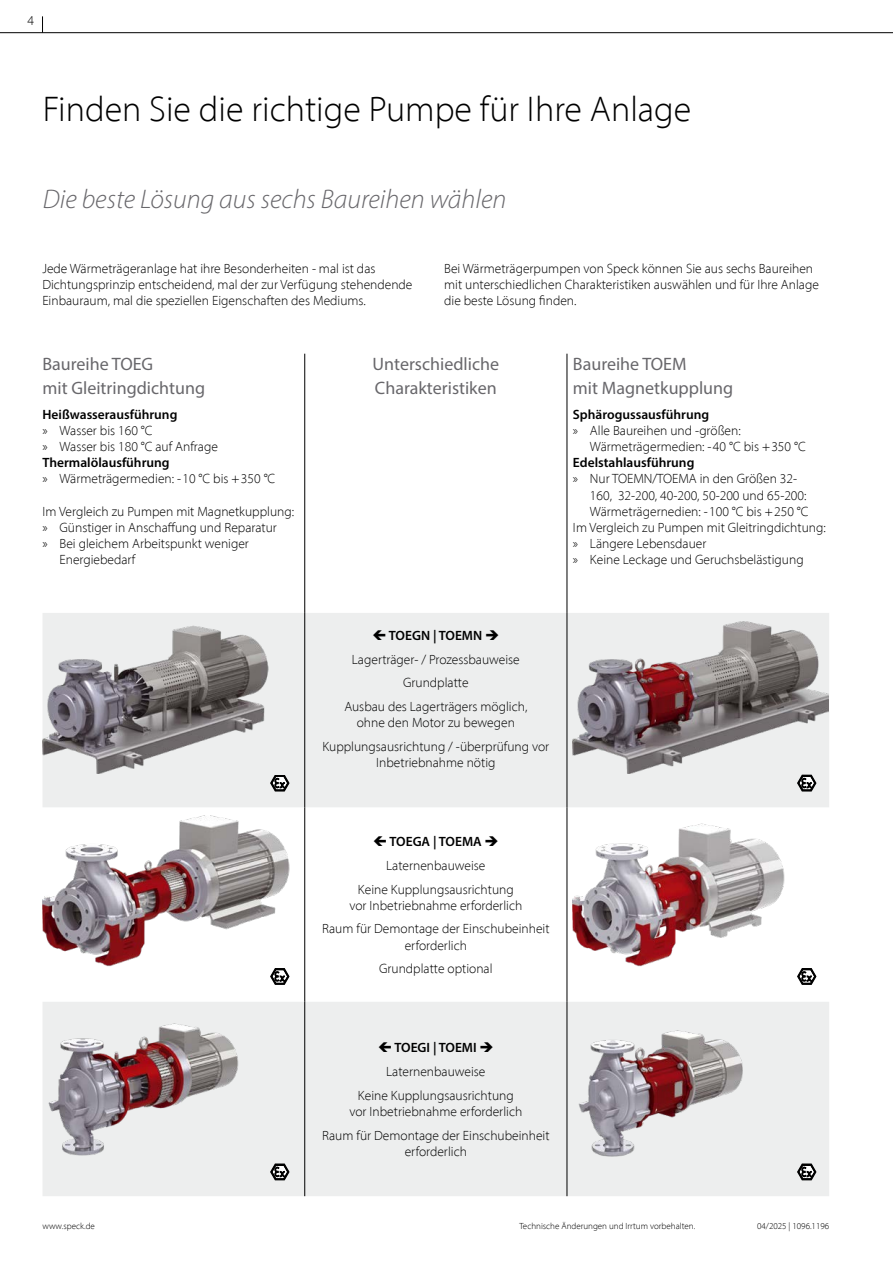
<style>
.page{position:relative;width:893px;height:1263px;background:#fff}
.page>*{position:absolute;margin:0;border:0;box-sizing:border-box;transform-origin:0 0}
.H_01_Überschrift{font:300 36px "Myriad Pro";color:#000}
.H_02_Überschrift{font:italic 300 27px "Myriad Pro";color:#68676b}
.H_03_Überschift{font:18px/24.3px "Myriad Pro";color:#68676b}
.S_02_Standard_10_8{font:300 13.5px/16.2px "Myriad Pro";color:#000}
.T_01_Tabelle_Standard_zentriert{font:300 13.5px/16.2px "Myriad Pro";color:#000;text-align:center}
.S_021_Standard_10_8_semibold{font:600 13.5px "Myriad Pro";color:#000}
.S_02_Standard_10_8-2{font:600 13.5px "Myriad Pro";color:#000}
.T_01_Tabelle_Standard{font:300 13.5px "Myriad Pro";color:#000}
.t1{font:300 9px "Myriad Pro";color:#000}
</style>
<div class="page">
<hr style="left:0;top:32px;width:893px;height:1px;background:#000">
<svg style="left:42px;top:16px;width:1px;height:17px"></svg>
<svg style="left:43px;top:613px;width:786px;height:583px;fill:#edeeee"></svg>
<hr style="left:304px;top:354px;width:1px;height:259px;background:#000">
<hr style="left:567px;top:354px;width:1px;height:259px;background:#000">
<hr style="left:304px;top:613px;width:1px;height:194px;background:#000">
<hr style="left:567px;top:613px;width:1px;height:194px;background:#000">
<hr style="left:304px;top:807px;width:1px;height:195px;background:#000">
<hr style="left:567px;top:807px;width:1px;height:195px;background:#000">
<hr style="left:304px;top:1002px;width:1px;height:194px;background:#000">
<hr style="left:567px;top:1002px;width:1px;height:194px;background:#000">
<img style="left:43px;top:621px;width:255px;height:153px">
<img style="left:573px;top:621px;width:255px;height:153px">
<img style="left:43px;top:815px;width:255px;height:153px">
<img style="left:573px;top:815px;width:255px;height:153px">
<img style="left:43px;top:1010px;width:255px;height:152px">
<img style="left:573px;top:1011px;width:255px;height:153px">
<svg style="left:797px;top:775px;width:19px;height:16px"></svg>
<svg style="left:270px;top:775px;width:19px;height:16px"></svg>
<svg style="left:797px;top:968px;width:19px;height:17px"></svg>
<svg style="left:270px;top:968px;width:19px;height:16px"></svg>
<svg style="left:797px;top:1164px;width:19px;height:16px"></svg>
<svg style="left:270px;top:1164px;width:19px;height:16px"></svg>
<svg style="left:373px;top:630px;width:12px;height:10px"></svg>
<svg style="left:374px;top:836px;width:12px;height:10px"></svg>
<svg style="left:379px;top:1042px;width:12px;height:10px"></svg>
<p class="S_02_Standard_10_8" style="left:27px;top:12px;width:8px">4</p>
<p class="H_01_Überschrift" style="left:43px;top:88px;width:650px">Finden Sie die richtige Pumpe für Ihre Anlage</p>
<p class="H_02_Überschrift" style="left:43px;top:183px;width:465px">Die beste Lösung aus sechs Baureihen wählen</p>
<p class="S_02_Standard_10_8" style="left:42px;top:260px;width:372px">Jede Wärmeträgeranlage hat ihre Besonderheiten - mal ist das<br>Dichtungsprinzip entscheidend, mal der zur Verfügung stehendende<br>Einbauraum, mal die speziellen Eigenschaften des Mediums.</p>
<p class="S_02_Standard_10_8" style="left:444px;top:260px;width:376px">Bei Wärmeträgerpumpen von Speck können Sie aus sechs Baureihen mit unterschiedlichen Charakteristiken auswählen und für Ihre Anlage die beste Lösung finden.</p>
<p class="H_03_Überschift" style="left:43px;top:351px;width:164px">Baureihe TOEG<br>mit Gleitringdichtung</p>
<p class="S_021_Standard_10_8_semibold" style="left:43px;top:405px;width:136px">Heißwasserausführung</p>
<p class="S_02_Standard_10_8" style="left:43px;top:422px;width:112px">» Wasser bis 160 °C</p>
<p class="S_02_Standard_10_8" style="left:43px;top:438px;width:177px">» Wasser bis 180 °C auf Anfrage</p>
<p class="S_021_Standard_10_8_semibold" style="left:43px;top:454px;width:129px">Thermalölausführung</p>
<p class="S_02_Standard_10_8" style="left:43px;top:471px;width:234px">» Wärmeträgermedien: -10 °C bis +350 °C</p>
<p class="S_02_Standard_10_8" style="left:43px;top:503px;width:253px">Im Vergleich zu Pumpen mit Magnetkupplung:</p>
<p class="S_02_Standard_10_8" style="left:43px;top:519px;width:236px">» Günstiger in Anschaffung und Reparatur</p>
<p class="S_02_Standard_10_8" style="left:60px;top:535px;width:191px;text-indent:-17px">» Bei gleichem Arbeitspunkt weniger<br>Energiebedarf</p>
<p class="H_03_Überschift" style="left:373px;top:351px;width:128px">Unterschiedliche<br>Charakteristiken</p>
<p class="H_03_Überschift" style="left:573px;top:351px;width:162px">Baureihe TOEM<br>mit Magnetkupplung</p>
<p class="S_021_Standard_10_8_semibold" style="left:573px;top:405px;width:138px">Sphärogussausführung</p>
<p class="S_02_Standard_10_8" style="left:590px;top:422px;width:217px;text-indent:-17px">» Alle Baureihen und -größen:<br>Wärmeträgermedien: -40 °C bis +350 °C</p>
<p class="S_021_Standard_10_8_semibold" style="left:573px;top:454px;width:123px">Edelstahlausführung</p>
<p class="S_02_Standard_10_8" style="left:590px;top:471px;width:220px;text-indent:-17px">» Nur TOEMN/TOEMA in den Größen 32-<br>160, 32-200, 40-200, 50-200 und 65-200:<br>Wärmeträgernedien: -100 °C bis +250 °C</p>
<p class="S_02_Standard_10_8" style="left:573px;top:519px;width:254px">Im Vergleich zu Pumpen mit Gleitringdichtung:</p>
<p class="S_02_Standard_10_8" style="left:573px;top:535px;width:135px">» Längere Lebensdauer</p>
<p class="S_02_Standard_10_8" style="left:573px;top:552px;width:232px">» Keine Leckage und Geruchsbelästigung</p>
<p class="S_02_Standard_10_8-2" style="left:389px;top:627px;width:112px">TOEGN | TOEMN ➔</p>
<p class="T_01_Tabelle_Standard_zentriert" style="left:352px;top:651px;width:169px">Lagerträger- / Prozessbauweise</p>
<p class="T_01_Tabelle_Standard_zentriert" style="left:403px;top:674px;width:67px">Grundplatte</p>
<p class="T_01_Tabelle_Standard_zentriert" style="left:344px;top:698px;width:184px">Ausbau des Lagerträgers möglich, ohne den Motor zu bewegen</p>
<p class="T_01_Tabelle_Standard_zentriert" style="left:322px;top:738px;width:228px">Kupplungsausrichtung / -überprüfung vor<br>Inbetriebnahme nötig</p>
<p class="S_02_Standard_10_8-2" style="left:389px;top:833px;width:111px">TOEGA | TOEMA ➔</p>
<p class="T_01_Tabelle_Standard_zentriert" style="left:386px;top:857px;width:101px">Laternenbauweise</p>
<p class="T_01_Tabelle_Standard_zentriert" style="left:349px;top:881px;width:174px">Keine Kupplungsausrichtung vor Inbetriebnahme erforderlich</p>
<p class="T_01_Tabelle_Standard_zentriert" style="left:322px;top:921px;width:229px">Raum für Demontage der Einschubeinheit erforderlich</p>
<p class="T_01_Tabelle_Standard" style="left:379px;top:961px;width:115px">Grundplatte optional</p>
<p class="S_02_Standard_10_8-2" style="left:394px;top:1039px;width:101px">TOEGI | TOEMI ➔</p>
<p class="T_01_Tabelle_Standard_zentriert" style="left:386px;top:1063px;width:101px">Laternenbauweise</p>
<p class="T_01_Tabelle_Standard_zentriert" style="left:349px;top:1087px;width:174px">Keine Kupplungsausrichtung vor Inbetriebnahme erforderlich</p>
<p class="T_01_Tabelle_Standard_zentriert" style="left:322px;top:1127px;width:229px">Raum für Demontage der Einschubeinheit erforderlich</p>
<p class="t1" style="left:519px;top:1220px;width:177px">Technische Änderungen und Irrtum vorbehalten.</p>
<p class="t1" style="left:43px;top:1220px;width:54px">www.speck.de</p>
<p class="t1" style="left:757px;top:1220px;width:74px">04/2025 | 1096.1196</p>
</div>
